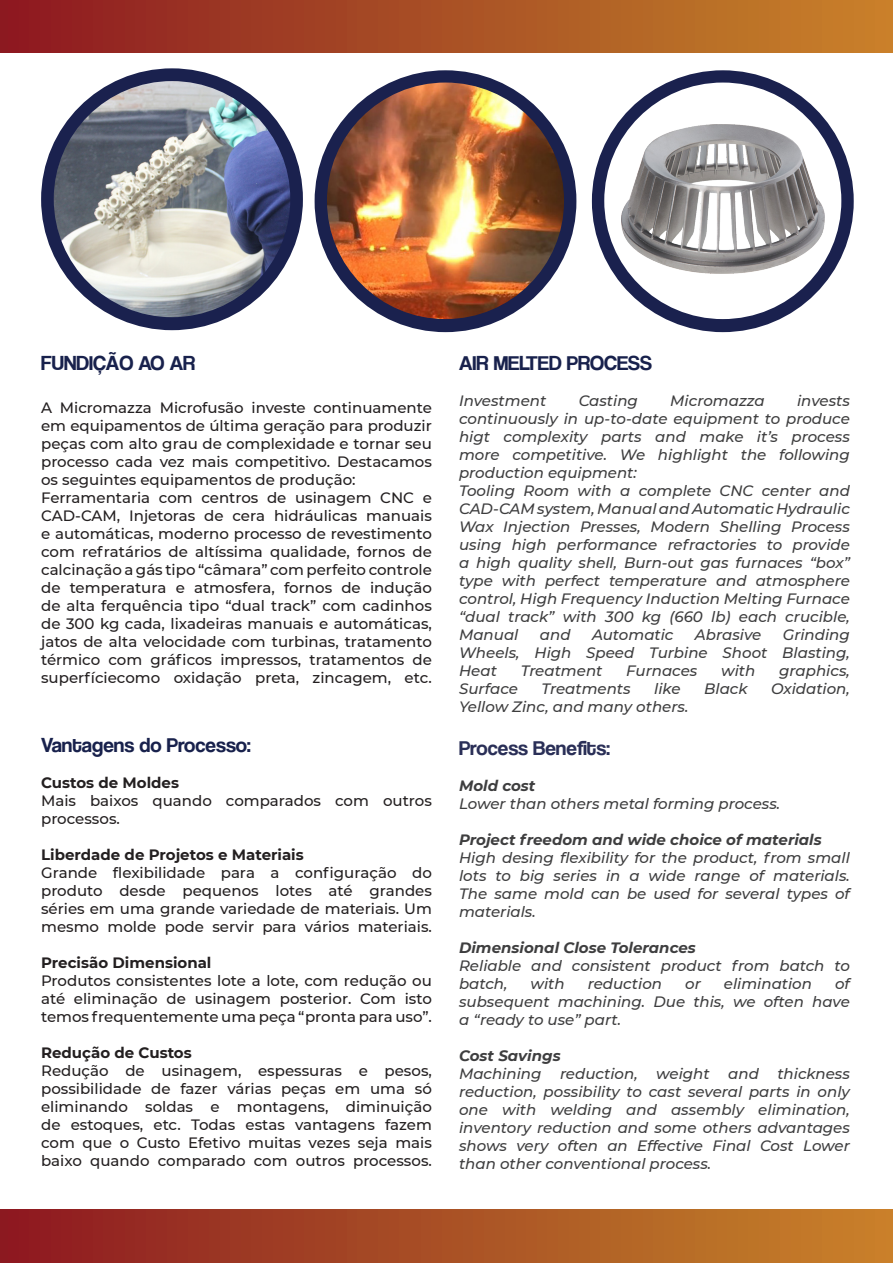
<style>
.page{position:relative;width:893px;height:1263px;background:#fff}
.page>*{position:absolute;margin:0;border:0;box-sizing:border-box;transform-origin:0 0}
.t1{font:21px "Coolvetica Rg";color:#18214c}
.t2{font:21px "Coolvetica Rg";color:#2a2f57}
.t3{font:500 15px/18px "Montserrat";color:#231f20}
.t4{font:italic 500 15px/18px "Montserrat";color:#3e3e3f}
.t5{font:italic 700 15px "Montserrat";color:#3e3e3f}
.t6{font:700 15px "Montserrat";color:#231f20}
</style>
<div class="page">
<div style="left:0;top:1209px;width:893px;height:54px;background:linear-gradient(to right,#8c1a21,#c78429)"></div>
<div style="left:0;top:0;width:893px;height:52px;background:linear-gradient(to right,#8c1a21,#c78429)"></div>
<div style="left:41px;top:68px;width:262px;height:262px;background:#1a214e;border-radius:50%"></div>
<img style="left:54px;top:81px;width:236px;height:236px;border-radius:118px">
<div style="left:315px;top:70px;width:261px;height:262px;background:#1a214e;border-radius:50%"></div>
<img style="left:327px;top:83px;width:237px;height:236px;border-radius:118px">
<div style="left:592px;top:70px;width:262px;height:262px;background:#1a214e;border-radius:50%"></div>
<div style="left:604px;top:83px;width:237px;height:236px;background:#fff;border-radius:50%"></div>
<img style="left:621px;top:125px;width:203px;height:149px">
<p class="t1" style="left:41px;top:351px;width:156px">FUNDIÇÃO AO AR</p>
<p class="t3" style="left:41px;top:398px;width:392px">A Micromazza Microfusão investe continuamente em equipamentos de última geração para produzir</p>
<p class="t3" style="left:41px;top:434px;width:392px">peças com alto grau de complexidade e tornar seu processo cada vez mais competitivo. Destacamos</p>
<p class="t3" style="left:41px;top:470px;width:316px">os seguintes equipamentos de produção:</p>
<p class="t3" style="left:41px;top:488px;width:392px">Ferramentaria com centros de usinagem CNC e<br>CAD-CAM, Injetoras de cera hidráulicas manuais</p>
<p class="t3" style="left:41px;top:524px;width:392px">e automáticas, moderno processo de revestimento</p>
<p class="t3" style="left:41px;top:542px;width:392px">com refratários de altíssima qualidade, fornos de calcinação a gás tipo “câmara” com perfeito controle</p>
<p class="t3" style="left:41px;top:578px;width:392px">de temperatura e atmosfera, fornos de indução de alta ferquência tipo “dual track” com cadinhos</p>
<p class="t3" style="left:41px;top:614px;width:392px">de 300 kg cada, lixadeiras manuais e automáticas,</p>
<p class="t3" style="left:41px;top:632px;width:392px">jatos de alta velocidade com turbinas, tratamento</p>
<p class="t3" style="left:41px;top:650px;width:392px">térmico com gráficos impressos, tratamentos de</p>
<p class="t3" style="left:41px;top:668px;width:392px">superfíciecomo oxidação preta, zincagem, etc.</p>
<p class="t1" style="left:41px;top:732px;width:211px">Vantagens do Processo:</p>
<p class="t6" style="left:41px;top:771px;width:139px">Custos de Moldes</p>
<p class="t3" style="left:41px;top:791px;width:392px">Mais baixos quando comparados com outros</p>
<p class="t3" style="left:41px;top:809px;width:80px">processos.</p>
<p class="t6" style="left:41px;top:843px;width:264px">Liberdade de Projetos e Materiais</p>
<p class="t3" style="left:41px;top:863px;width:392px">Grande flexibilidade para a configuração do</p>
<p class="t3" style="left:41px;top:881px;width:392px">produto desde pequenos lotes até grandes</p>
<p class="t3" style="left:41px;top:899px;width:392px">séries em uma grande variedade de materiais. Um mesmo molde pode servir para vários materiais.</p>
<p class="t6" style="left:41px;top:951px;width:172px">Precisão Dimensional</p>
<p class="t3" style="left:41px;top:971px;width:392px">Produtos consistentes lote a lote, com redução ou até eliminação de usinagem posterior. Com isto</p>
<p class="t3" style="left:41px;top:1007px;width:392px">temos frequentemente uma peça “pronta para uso”.</p>
<p class="t6" style="left:41px;top:1041px;width:152px">Redução de Custos</p>
<p class="t3" style="left:41px;top:1061px;width:392px">Redução de usinagem, espessuras e pesos,</p>
<p class="t3" style="left:41px;top:1079px;width:392px">possibilidade de fazer várias peças em uma só</p>
<p class="t3" style="left:41px;top:1097px;width:392px">eliminando soldas e montagens, diminuição</p>
<p class="t3" style="left:41px;top:1115px;width:392px;text-align:justify">de estoques, etc. Todas estas vantagens fazem com que o Custo Efetivo muitas vezes seja mais baixo quando comparado com outros processos.</p>
<p class="t1" style="left:459px;top:351px;width:194px">AIR MELTED PROCESS</p>
<p class="t4" style="left:459px;top:391px;width:89px">Investment</p>
<p class="t4" style="left:579px;top:391px;width:61px">Casting</p>
<p class="t4" style="left:670px;top:391px;width:96px">Micromazza</p>
<p class="t4" style="left:797px;top:391px;width:54px">invests</p>
<p class="t4" style="left:459px;top:409px;width:392px">continuously in up-to-date equipment to produce</p>
<p class="t4" style="left:459px;top:427px;width:392px">higt complexity parts and make it’s process</p>
<p class="t4" style="left:459px;top:445px;width:392px">more competitive. We highlight the following</p>
<p class="t4" style="left:459px;top:463px;width:179px">production equipment:</p>
<p class="t4" style="left:459px;top:481px;width:392px">Tooling Room with a complete CNC center and</p>
<p class="t4" style="left:459px;top:499px;width:392px">CAD-CAM system, Manual and Automatic Hydraulic</p>
<p class="t4" style="left:459px;top:517px;width:392px">Wax Injection Presses, Modern Shelling Process using high performance refractories to provide</p>
<p class="t4" style="left:459px;top:553px;width:392px">a high quality shell, Burn-out gas furnaces “box” type with perfect temperature and atmosphere</p>
<p class="t4" style="left:459px;top:589px;width:392px">control, High Frequency Induction Melting Furnace</p>
<p class="t4" style="left:459px;top:607px;width:392px">“dual track” with 300 kg (660 lb) each crucible,</p>
<p class="t4" style="left:459px;top:625px;width:61px">Manual</p>
<p class="t4" style="left:540px;top:625px;width:32px">and</p>
<p class="t4" style="left:592px;top:625px;width:83px">Automatic</p>
<p class="t4" style="left:695px;top:625px;width:68px">Abrasive</p>
<p class="t4" style="left:459px;top:625px;width:392px;text-align:right">Grinding<br>Wheels, High Speed Turbine Shoot Blasting,</p>
<p class="t4" style="left:459px;top:661px;width:39px">Heat</p>
<p class="t4" style="left:521px;top:661px;width:83px">Treatment</p>
<p class="t4" style="left:626px;top:661px;width:73px">Furnaces</p>
<p class="t4" style="left:721px;top:661px;width:36px">with</p>
<p class="t4" style="left:779px;top:661px;width:72px">graphics,</p>
<p class="t4" style="left:459px;top:679px;width:60px">Surface</p>
<p class="t4" style="left:541px;top:679px;width:91px">Treatments</p>
<p class="t4" style="left:654px;top:679px;width:28px">like</p>
<p class="t4" style="left:704px;top:679px;width:45px">Black</p>
<p class="t4" style="left:771px;top:679px;width:80px">Oxidation,</p>
<p class="t4" style="left:459px;top:697px;width:231px">Yellow Zinc, and many others.</p>
<p class="t2" style="left:459px;top:736px;width:152px">Process Benefits:</p>
<p class="t5" style="left:459px;top:775px;width:78px">Mold cost</p>
<p class="t4" style="left:459px;top:794px;width:323px">Lower than others metal forming process.</p>
<p class="t5" style="left:459px;top:829px;width:364px">Project freedom and wide choice of materials</p>
<p class="t4" style="left:459px;top:848px;width:392px">High desing flexibility for the product, from small</p>
<p class="t4" style="left:459px;top:866px;width:392px">lots to big series in a wide range of materials.<br>The same mold can be used for several types of</p>
<p class="t4" style="left:459px;top:902px;width:78px">materials.</p>
<p class="t5" style="left:459px;top:937px;width:238px">Dimensional Close Tolerances</p>
<p class="t4" style="left:459px;top:956px;width:392px">Reliable and consistent product from batch to</p>
<p class="t4" style="left:459px;top:974px;width:50px">batch,</p>
<p class="t4" style="left:531px;top:974px;width:36px">with</p>
<p class="t4" style="left:588px;top:974px;width:76px">reduction</p>
<p class="t4" style="left:685px;top:974px;width:17px">or</p>
<p class="t4" style="left:724px;top:974px;width:90px">elimination</p>
<p class="t4" style="left:835px;top:974px;width:16px">of</p>
<p class="t4" style="left:459px;top:992px;width:392px">subsequent machining. Due this, we often have</p>
<p class="t4" style="left:459px;top:1010px;width:164px">a “ready to use” part.</p>
<p class="t5" style="left:459px;top:1045px;width:103px">Cost Savings</p>
<p class="t4" style="left:459px;top:1064px;width:392px">Machining reduction, weight and thickness</p>
<p class="t4" style="left:459px;top:1082px;width:392px">reduction, possibility to cast several parts in only one with welding and assembly elimination,</p>
<p class="t4" style="left:459px;top:1118px;width:392px">inventory reduction and some others advantages</p>
<p class="t4" style="left:459px;top:1136px;width:392px">shows very often an Effective Final Cost Lower</p>
<p class="t4" style="left:459px;top:1154px;width:254px">than other conventional process.</p>
</div>
